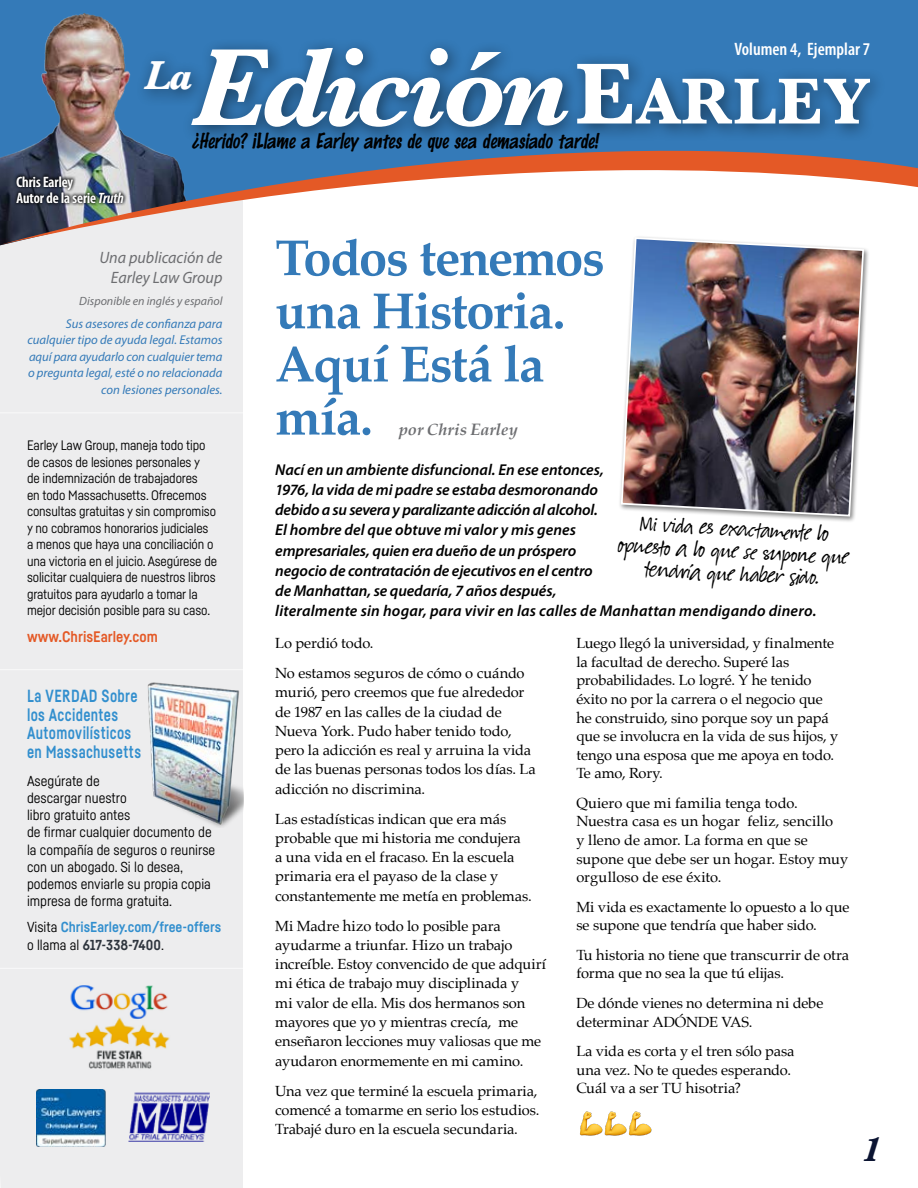
<style>
.page{position:relative;width:918px;height:1188px;background:#fff}
.page>*{position:absolute;margin:0;border:0;box-sizing:border-box;transform-origin:0 0}
.t1{font:italic 700 114px "Baskerville";letter-spacing:-.045em;color:#fff}
.t2{font:700 51px/53.1px "Palatino";letter-spacing:-.025em;color:#347ab8}
.t3{font:italic 700 42px "Baskerville";color:#fff}
.t4{font:italic 700 35.25px "Baskerville";color:#0b1432}
.t5{font:28.5px/22.5px "Suomi Hand Script";color:#000;text-align:center}
.t6{font:italic 20.55px "DS Marker Felt";color:#000;scale:.93 1}
.t7{font:600 condensed 18px "Myriad Pro";color:#fff}
.t8{font:700 17.4px/18.5px "Fabrikat";letter-spacing:.02em;color:#328fce;scale:.86 1}
.t9{font:italic 16.5px/19.5px "Myriad Pro";color:#6d6e71;text-align:right}
.t10{font:italic 700 16.5px "Palatino";letter-spacing:-.005em;color:#6d6e71}
.t11{font:italic 600 15.75px/20.1px "Myriad Pro";letter-spacing:-.005em;color:#000}
.t12{font:600 condensed 15px/16.5px "Myriad Pro";color:#fff}
.t13{font:700 15px "Fabrikat";color:#e45926}
.t14{font:14.7px/19.2px "Palatino";letter-spacing:-.005em;color:#000}
.t15{font:14.25px/17.2px "Fabrikat";color:#000}
.t16{font:700 14.25px/17.2px "Fabrikat";color:#328fce}
.t17{font:13.5px/16.5px "Fabrikat";letter-spacing:-.01em;color:#000}
.t18{font:italic 12.75px/16.5px "Myriad Pro";color:#347ab8;text-align:right}
.t19{font:italic 12px "Myriad Pro";color:#6d6e71}
.s1{font-style:normal;font-size:90px}
.s2{font-style:normal;font-size:67.5px}
.s3{font-style:italic}
.s4{font-weight:400;color:#000}
.s5{color:#2e353e}
</style>
<div class="page">
<div style="left:0;top:245px;width:243px;height:943px;background:#ededee"></div>
<div style="left:0;top:0;width:918px;height:93px;background:#347ab8"></div>
<hr style="left:0;top:412px;width:246px;height:1px;background:#fff">
<hr style="left:0;top:968px;width:245px;height:1px;background:#fff">
<hr style="left:0;top:669px;width:245px;height:1px;background:#fff">
<img style="left:0;top:13px;width:203px;height:80px">
<svg style="left:0;top:93px;width:918px;height:152px"></svg>
<img style="left:39px;top:961px;width:163px;height:131px">
<img style="left:128px;top:1093px;width:81px;height:48px">
<img style="left:36px;top:1089px;width:70px;height:58px">
<img style="left:13px;top:173px;width:114px;height:33px">
<div style="left:134px;top:37px;width:753px;height:108px;background:#000;opacity:.5"></div>
<img style="left:142px;top:679px;width:101px;height:148px">
<div style="left:618px;top:235px;width:253px;height:288px;background:#000;opacity:.5"></div>
<img style="left:620px;top:236px;width:245px;height:281px">
<p class="t7" style="left:735px;top:39px;width:137px">Volumen 4, Ejemplar 7</p>
<h1 class="t1" style="left:191px;top:9px;width:681px">Edición<span class="s1">E</span><span class="s2">ARLEY</span></h1>
<h3 class="t3" style="left:144px;top:46px;width:50px">La</h3>
<p class="t12" style="left:17px;top:174px;width:109px">Chris Earley<br>Autor de la serie <span class="s3">Truth</span></p>
<h3 class="t6" style="left:192px;top:128px;width:443px">¿Herido? ¡Llame a Earley antes de que sea demasiado tarde!</h3>
<p class="t9" style="left:99px;top:248px;width:125px">Una publicación de<br>Earley Law Group</p>
<p class="t19" style="left:79px;top:294px;width:145px">Disponible en inglés y español</p>
<p class="t18" style="left:27px;top:315px;width:197px">Sus asesores de confianza para cualquier tipo de ayuda legal. Estamos aquí para ayudarlo con cualquier tema o pregunta legal, esté o no relacionada con lesiones personales.</p>
<p class="t17" style="left:27px;top:437px;width:192px">Earley Law Group, maneja todo tipo de casos de lesiones personales y<br>de indemnización de trabajadores<br>en todo Massachusetts. Ofrecemos consultas gratuitas y sin compromiso y no cobramos honorarios judiciales a menos que haya una conciliación o una victoria en el juicio. Asegúrese de solicitar cualquiera de nuestros libros gratuitos para ayudarlo a tomar la mejor decisión posible para su caso.</p>
<p class="t13" style="left:27px;top:628px;width:132px">www.ChrisEarley.com</p>
<p class="t8" style="left:27px;top:687px;width:134px">La VERDAD Sobre los Accidentes<br>Automovilísticos en Massachusetts</p>
<p class="t15" style="left:27px;top:772px;width:190px">Asegúrate de<br>descargar nuestro<br>libro gratuito antes<br>de firmar cualquier documento de la compañía de seguros o reunirse con un abogado. Si lo desea, podemos enviarle su propia copia impresa de forma gratuita.</p>
<p class="t16" style="left:27px;top:918px;width:196px"><span class="s4">Visita</span> ChrisEarley.com/free-offers <span class="s4">o llama al</span> <span class="s5">617-338-7400</span><span class="s4">.</span></p>
<h2 class="t2" style="left:275px;top:230px;width:331px">Todos tenemos una Historia.<br>Aquí Está la mía.</h2>
<p class="t10" style="left:399px;top:415px;width:120px">por Chris Earley</p>
<p class="t11" style="left:275px;top:459px;width:543px">Nací en un ambiente disfuncional. En ese entonces,<br>1976, la vida de mi padre se estaba desmoronando<br>debido a su severa y paralizante adicción al alcohol.<br>El hombre del que obtuve mi valor y mis genes<br>empresariales, quien era dueño de un próspero<br>negocio de contratación de ejecutivos en el centro<br>de Manhattan, se quedaría, 7 años después,<br>literalmente sin hogar, para vivir en las calles de Manhattan mendigando dinero.</p>
<p class="t14" style="left:275px;top:628px;width:251px;line-height:30px">Lo perdió todo.<br>No estamos seguros de cómo o cuándo</p>
<p class="t14" style="left:275px;top:683px;width:262px">murió, pero creemos que fue alrededor de 1987 en las calles de la ciudad de Nueva York. Pudo haber tenido todo, pero la adicción es real y arruina la vida de las buenas personas todos los días. La adicción no discrimina.</p>
<p class="t14" style="left:275px;top:809px;width:258px">Las estadísticas indican que era más probable que mi historia me condujera a una vida en el fracaso. En la escuela primaria era el payaso de la clase y constantemente me metía en problemas.</p>
<p class="t14" style="left:275px;top:916px;width:272px">Mi Madre hizo todo lo posible para ayudarme a triunfar. Hizo un trabajo increíble. Estoy convencido de que adquirí mi ética de trabajo muy disciplinada y<br>mi valor de ella. Mis dos hermanos son mayores que yo y mientras crecía, me enseñaron lecciones muy valiosas que me ayudaron enormemente en mi camino.</p>
<p class="t14" style="left:275px;top:1081px;width:266px;text-align:justify">Una vez que terminé la escuela primaria, comencé a tomarme en serio los estudios.<br>Trabajé duro en la escuela secundaria.</p>
<h3 class="t5" style="left:619px;top:513px;width:233px;rotate:3deg">Mi vida es exactame nte lo opuesto a lo qu e se su pone qu e tendría que haber sido.</h3>
<p class="t14" style="left:576px;top:634px;width:264px;line-height:18.6px">Luego llegó la universidad, y finalmente la facultad de derecho. Superé las probabilidades. Lo logré. Y he tenido éxito no por la carrera o el negocio que he construido, sino porque soy un papá que se involucra en la vida de sus hijos, y tengo una esposa que me apoya en todo.<br>Te amo, Rory.</p>
<p class="t14" style="left:576px;top:793px;width:273px;line-height:18.6px">Quiero que mi familia tenga todo.<br>Nuestra casa es un hogar feliz, sencillo<br>y lleno de amor. La forma en que se supone que debe ser un hogar. Estoy muy orgulloso de ese éxito.</p>
<p class="t14" style="left:576px;top:897px;width:275px;line-height:18.6px">Mi vida es exactamente lo opuesto a lo que se supone que tendría que haber sido.</p>
<p class="t14" style="left:576px;top:945px;width:274px;line-height:18.6px">Tu historia no tiene que transcurrir de otra forma que no sea la que tú elijas.</p>
<p class="t14" style="left:576px;top:994px;width:249px;line-height:18.6px">De dónde vienes no determina ni debe determinar ADÓNDE VAS.</p>
<p class="t14" style="left:576px;top:1042px;width:220px;line-height:18.6px">La vida es corta y el tren sólo pasa una vez. No te quedes esperando.<br>Cuál va a ser TU hisotria?</p>
<h3 class="t4" style="left:862px;top:1125px;width:20px">1</h3>
</div>
